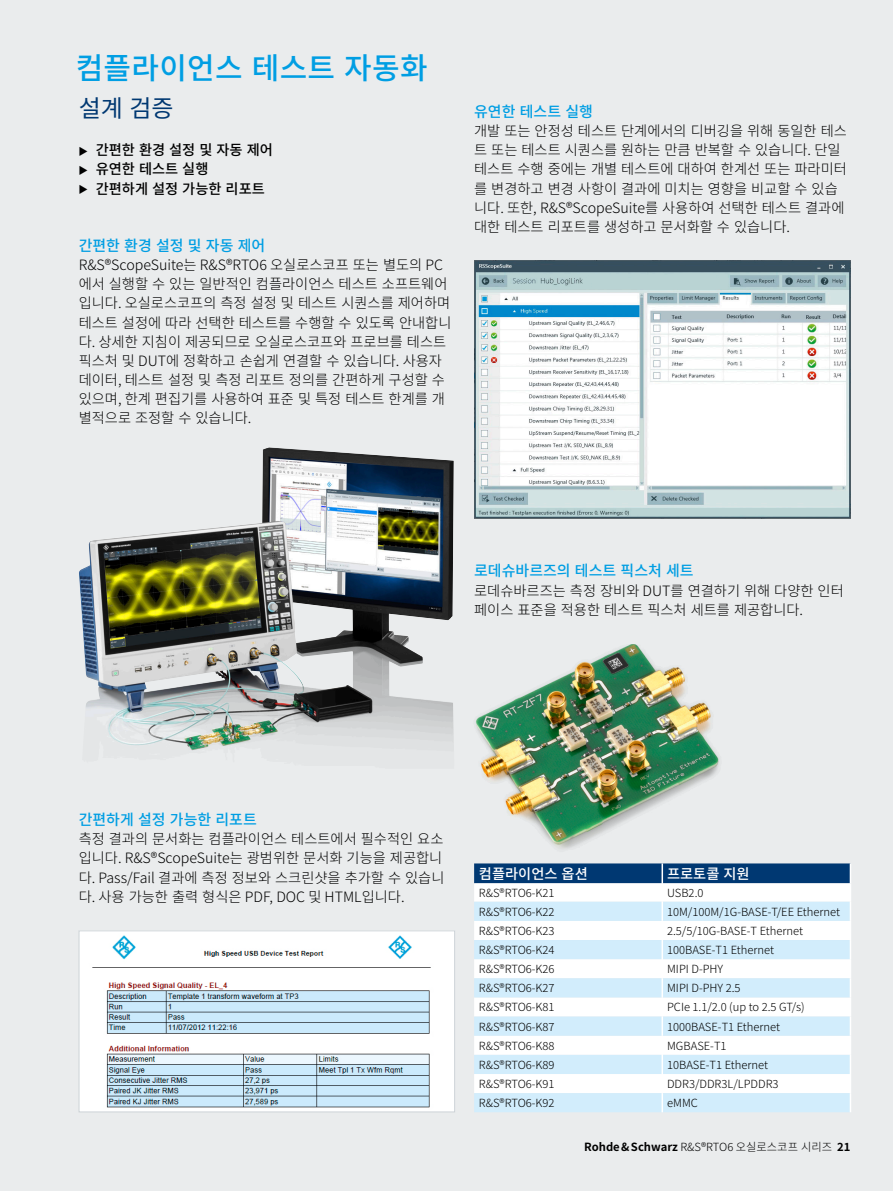
<style>
.page{position:relative;width:893px;height:1191px;background:#eaeced}
.page>*{position:absolute;margin:0;border:0;box-sizing:border-box;transform-origin:0 0}
.Seiten_Headline_20Pt_cyan_IVZ_Applicatio{font:500 30px "Source Han Sans K";letter-spacing:.01em;color:#009ee3}
.Mittlere_Headline_blau{font:24px "Source Han Sans K";color:#003872}
.Absatzfett_cyan{font:500 15px "Source Han Sans K";color:#009ee3}
.Haupttext_ohne_Abstand{font:300 14.25px/19.2px "Source Han Sans K";color:#000}
.t1{font:500 14.25px "Source Han Sans K";color:#000}
.Tabellenueberschrift{font:500 14.25px "Source Han Sans K";color:#fff}
.Tabelletext{font:300 11.25px "Source Han Sans K";color:#000}
.s1{font-family:"Linotype Universfor RS";font-weight:300;font-size:11.4px}
.s2{font-family:"Linotype Univers 330"}
.s3{font-weight:700}
</style>
<div class="page">
<img style="left:81px;top:932px;width:372px;height:178px">
<div style="left:79px;top:930px;width:376px;height:182px;border:1px solid #cdd3d7"></div>
<img style="left:474px;top:260px;width:376px;height:259px">
<img style="left:190px;top:638px;width:264px;height:113px">
<img style="left:79px;top:448px;width:293px;height:301px">
<img style="left:475px;top:645px;width:244px;height:201px">
<svg style="left:474px;top:863px;width:377px;height:249px;background:#d6e6f2"></svg>
<p class="Seiten_Headline_20Pt_cyan_IVZ_Applicatio" style="left:76px;top:51px;width:353px">컴플라이언스 테스트 자동화</p>
<p class="Mittlere_Headline_blau" style="left:79px;top:95px;width:97px">설계 검증</p>
<p class="t1" style="left:79px;top:142px;width:196px"><span class="s1">▶</span> 간편한 환경 설정 및 자동 제어</p>
<p class="t1" style="left:79px;top:161px;width:131px"><span class="s1">▶</span> 유연한 테스트 실행</p>
<p class="t1" style="left:79px;top:180px;width:188px"><span class="s1">▶</span> 간편하게 설정 가능한 리포트</p>
<p class="Absatzfett_cyan" style="left:79px;top:237px;width:188px">간편한 환경 설정 및 자동 제어</p>
<p class="Haupttext_ohne_Abstand" style="left:79px;top:255px;width:374px">R&amp;S®ScopeSuite는 R&amp;S®RTO6 오실로스코프 또는 별도의 PC 에서 실행할 수 있는 일반적인 컴플라이언스 테스트 소프트웨어 입니다. 오실로스코프의 측정 설정 및 테스트 시퀀스를 제어하며 테스트 설정에 따라 선택한 테스트를 수행할 수 있도록 안내합니 다. 상세한 지침이 제공되므로 오실로스코프와 프로브를 테스트 픽스처 및 DUT에 정확하고 손쉽게 연결할 수 있습니다. 사용자 데이터, 테스트 설정 및 측정 리포트 정의를 간편하게 구성할 수 있으며, 한계 편집기를 사용하여 표준 및 특정 테스트 한계를 개 별적으로 조정할 수 있습니다.</p>
<p class="Absatzfett_cyan" style="left:474px;top:103px;width:120px">유연한 테스트 실행</p>
<p class="Haupttext_ohne_Abstand" style="left:474px;top:122px;width:374px">개발 또는 안정성 테스트 단계에서의 디버깅을 위해 동일한 테스 트 또는 테스트 시퀀스를 원하는 만큼 반복할 수 있습니다. 단일 테스트 수행 중에는 개별 테스트에 대하여 한계선 또는 파라미터 를 변경하고 변경 사항이 결과에 미치는 영향을 비교할 수 있습 니다. 또한, R&amp;S®ScopeSuite를 사용하여 선택한 테스트 결과에 대한 테스트 리포트를 생성하고 문서화할 수 있습니다.</p>
<p class="Absatzfett_cyan" style="left:474px;top:562px;width:221px">로데슈바르즈의 테스트 픽스처 세트</p>
<p class="Haupttext_ohne_Abstand" style="left:474px;top:581px;width:371px">로데슈바르즈는 측정 장비와 DUT를 연결하기 위해 다양한 인터 페이스 표준을 적용한 테스트 픽스처 세트를 제공합니다.</p>
<p class="Absatzfett_cyan" style="left:79px;top:811px;width:180px">간편하게 설정 가능한 리포트</p>
<p class="Haupttext_ohne_Abstand" style="left:79px;top:829px;width:367px">측정 결과의 문서화는 컴플라이언스 테스트에서 필수적인 요소 입니다. R&amp;S®ScopeSuite는 광범위한 문서화 기능을 제공합니 다. Pass/Fail 결과에 측정 정보와 스크린샷을 추가할 수 있습니 다. 사용 가능한 출력 형식은 PDF, DOC 및 HTML입니다.</p>
<p class="Tabellenueberschrift" style="left:479px;top:866px;width:110px">컴플라이언스 옵션</p>
<p class="Tabellenueberschrift" style="left:667px;top:866px;width:84px">프로토콜 지원</p>
<p class="Tabelletext" style="left:479px;top:886px;width:77px">R&amp;S®RTO6<span class="s2">-</span>K21</p>
<p class="Tabelletext" style="left:667px;top:886px;width:38px">USB2.0</p>
<p class="Tabelletext" style="left:479px;top:905px;width:77px">R&amp;S®RTO6<span class="s2">-</span>K22</p>
<p class="Tabelletext" style="left:667px;top:905px;width:175px">10M/100M/1G<span class="s2">-</span>BASE<span class="s2">-</span>T/EE Ethernet</p>
<p class="Tabelletext" style="left:479px;top:924px;width:77px">R&amp;S®RTO6<span class="s2">-</span>K23</p>
<p class="Tabelletext" style="left:667px;top:924px;width:138px">2.5/5/10G<span class="s2">-</span>BASE<span class="s2">-</span>T Ethernet</p>
<p class="Tabelletext" style="left:479px;top:943px;width:77px">R&amp;S®RTO6<span class="s2">-</span>K24</p>
<p class="Tabelletext" style="left:667px;top:943px;width:109px">100BASE<span class="s2">-</span>T1 Ethernet</p>
<p class="Tabelletext" style="left:479px;top:962px;width:77px">R&amp;S®RTO6<span class="s2">-</span>K26</p>
<p class="Tabelletext" style="left:667px;top:962px;width:58px">MIPI D<span class="s2">-</span>PHY</p>
<p class="Tabelletext" style="left:479px;top:982px;width:77px">R&amp;S®RTO6<span class="s2">-</span>K27</p>
<p class="Tabelletext" style="left:667px;top:982px;width:75px">MIPI D<span class="s2">-</span>PHY 2.5</p>
<p class="Tabelletext" style="left:479px;top:1001px;width:77px">R&amp;S®RTO6<span class="s2">-</span>K81</p>
<p class="Tabelletext" style="left:667px;top:1001px;width:139px">PCIe 1.1/2.0 (up to 2.5 GT/s)</p>
<p class="Tabelletext" style="left:479px;top:1020px;width:77px">R&amp;S®RTO6<span class="s2">-</span>K87</p>
<p class="Tabelletext" style="left:667px;top:1020px;width:115px">1000BASE<span class="s2">-</span>T1 Ethernet</p>
<p class="Tabelletext" style="left:479px;top:1039px;width:77px">R&amp;S®RTO6<span class="s2">-</span>K88</p>
<p class="Tabelletext" style="left:667px;top:1039px;width:61px">MGBASE<span class="s2">-</span>T1</p>
<p class="Tabelletext" style="left:479px;top:1058px;width:77px">R&amp;S®RTO6<span class="s2">-</span>K89</p>
<p class="Tabelletext" style="left:667px;top:1058px;width:103px">10BASE<span class="s2">-</span>T1 Ethernet</p>
<p class="Tabelletext" style="left:479px;top:1077px;width:77px">R&amp;S®RTO6<span class="s2">-</span>K91</p>
<p class="Tabelletext" style="left:667px;top:1077px;width:113px">DDR3/DDR3L/LPDDR3</p>
<p class="Tabelletext" style="left:479px;top:1096px;width:77px">R&amp;S®RTO6<span class="s2">-</span>K92</p>
<p class="Tabelletext" style="left:667px;top:1096px;width:32px">eMMC</p>
<p class="Tabelletext" style="left:584px;top:1140px;width:268px"><span class="s3">Rohde&amp;Schwarz</span> R&amp;S®RTO6 오실로스코프 시리즈 <span class="s3">21</span></p>
</div>
